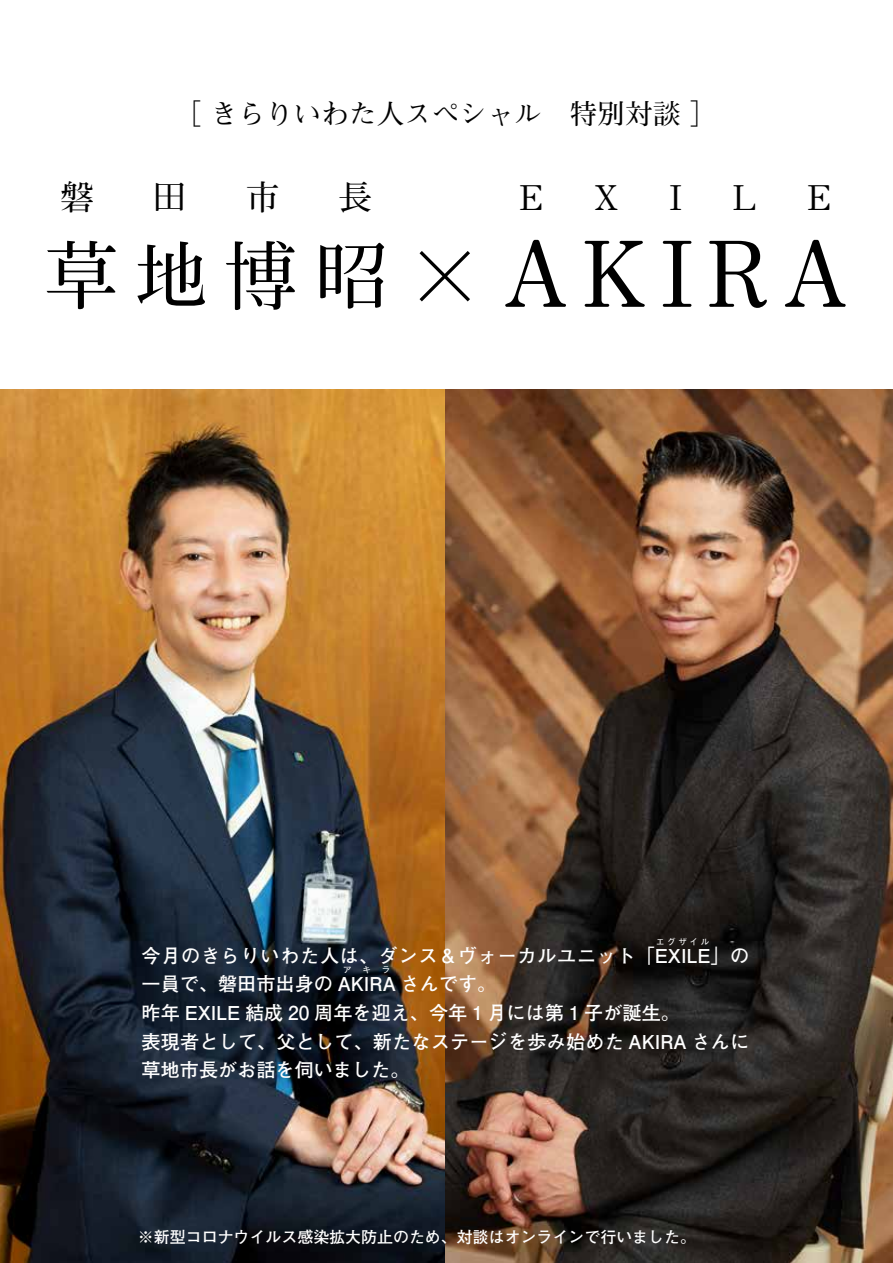
<style>
.page{position:relative;width:893px;height:1263px;background:#fff}
.page>*{position:absolute;margin:0;border:0;box-sizing:border-box;transform-origin:0 0}
.t1{font:700 90.3px "Futo Min A101 Pro";letter-spacing:.13em;color:#000}
.t2{font:700 74.4px "Futo Min A101 Pro";color:#000}
.t3{font:700 34.05px "Futo Min A101 Pro";color:#000}
.t4{font:700 27.6px "Futo Min A101 Pro";color:#000}
.t5{font:700 19.2px/28.7px "Futo Go B101 Pro";color:#fff}
.t6{font:700 19.2px "Futo Go B101 Pro";letter-spacing:.035em;color:#fff}
.t7{font:700 15.9px "Futo Go B101 Pro";color:#fff}
.t8{font:700 8.55px "Futo Go B101 Pro";letter-spacing:.31em;color:#fff}
.s1{font-family:"MS P Mincho";font-weight:400;font-size:85.05px}
</style>
<div class="page">
<img style="left:0;top:390px;width:893px;height:873px">
<h3 class="t4" style="left:174px;top:92px;width:545px">［きらりいわた人スペシャル　特別対談 [</h3>
<h3 class="t3" style="left:60px;top:171px;width:36px">磐</h3>
<h3 class="t3" style="left:153px;top:171px;width:36px">田</h3>
<h3 class="t3" style="left:245px;top:171px;width:36px">市</h3>
<h3 class="t3" style="left:338px;top:171px;width:36px">長</h3>
<h2 class="t2" style="left:44px;top:217px;width:346px">草地博昭</h2>
<h3 class="t3" style="left:519px;top:171px;width:26px">E</h3>
<h3 class="t3" style="left:594px;top:171px;width:27px">X</h3>
<h3 class="t3" style="left:669px;top:171px;width:15px">I</h3>
<h3 class="t3" style="left:732px;top:171px;width:26px">L</h3>
<h3 class="t3" style="left:807px;top:171px;width:26px">E</h3>
<h1 class="t1" style="left:402px;top:202px;width:448px"><span class="s1">×</span>AKIRA</h1>
<p class="t8" style="left:656px;top:935px;width:54px">エグザイル</p>
<p class="t6" style="left:142px;top:940px;width:609px">今月のきらりいわた人は、ダンス＆ヴォーカルユニット「EXILE」の</p>
<p class="t8" style="left:343px;top:963px;width:10px">ア</p>
<p class="t8" style="left:363px;top:963px;width:10px">キ</p>
<p class="t8" style="left:382px;top:963px;width:10px">ラ</p>
<p class="t5" style="left:142px;top:996px;width:609px">昨年 EXILE 結成 20 周年を迎え、今年 1 月には第 1 子が誕生。<br>表現者として、父として、新たなステージを歩み始めた AKIRA さんに草地市長がお話を伺いました。</p>
<p class="t5" style="left:142px;top:967px;width:356px">一員で、磐田市出身の AKIRA さんです。</p>
<p class="t7" style="left:138px;top:1224px;width:560px">※新型コロナウイルス感染拡大防止のため、対談はオンラインで行いました。</p>
</div>
